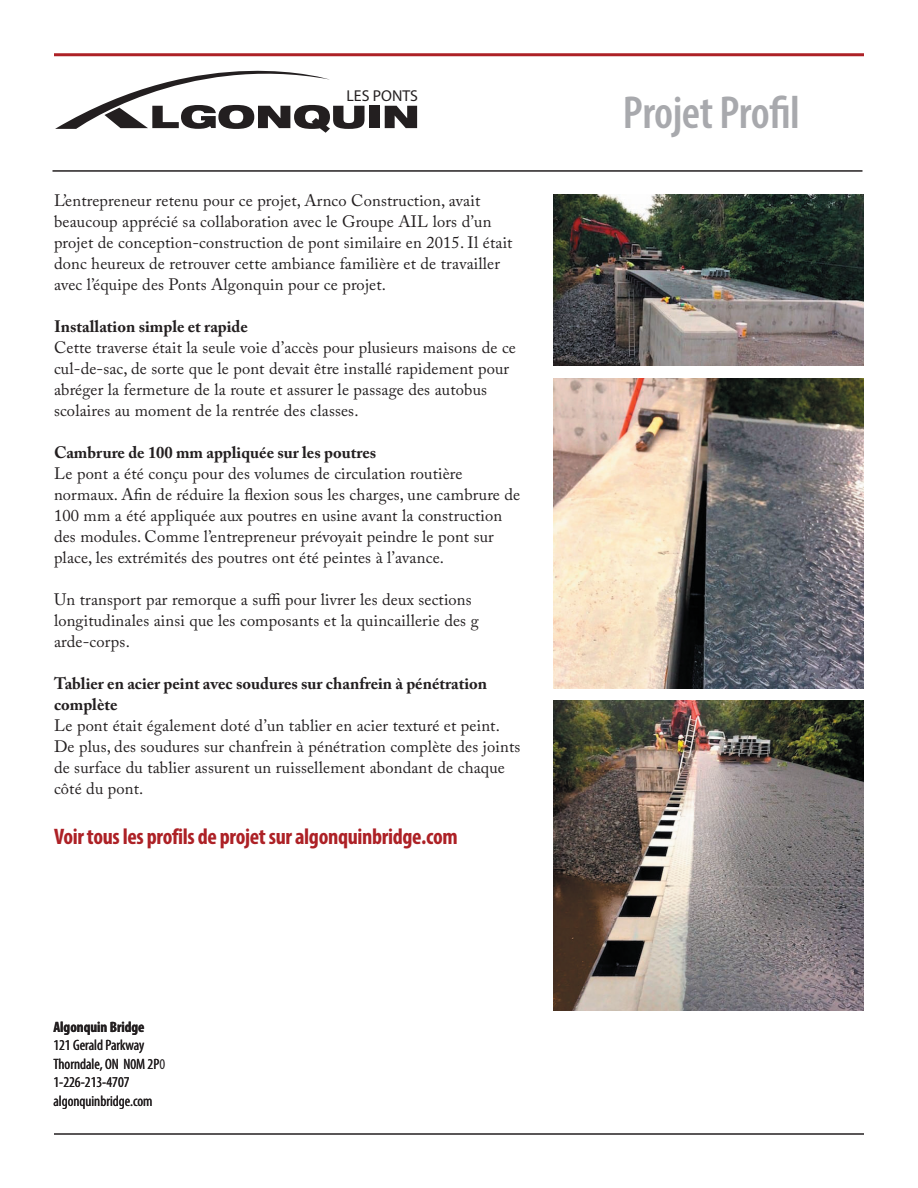
<style>
.page{position:relative;width:918px;height:1188px;background:#fff}
.page>*{position:absolute;margin:0;border:0;box-sizing:border-box;transform-origin:0 0}
.Profile{font:600 condensed 46.5px "Myriad Pro";letter-spacing:-.01em;color:#a8a9ad}
.Header_Red_2{font:700 condensed 22.5px "Myriad Pro";letter-spacing:-.015em;color:#ad2126}
.copy{font:16.5px/21px "Adobe Caslon Pro";letter-spacing:.01em;color:#231f20}
.Sub_2{font:700 16.5px/21px "Adobe Caslon Pro";color:#231f20}
.t1{font:15.75px "Myriad Pro";color:#231f20}
.t2{font:condensed 15px/18.6px "Myriad Pro";color:#231f20}
.s1{font-weight:700}
</style>
<div class="page">
<hr style="left:54px;top:1133px;width:810px;height:2px;background:#231f20">
<hr style="left:52px;top:170px;width:810px;height:2px;background:#231f20">
<hr style="left:54px;top:53px;width:810px;height:3px;background:#ad2126">
<div style="left:369px;top:106px;width:11px;height:22px;background:#231f20"></div>
<svg style="left:385px;top:106px;width:32px;height:22px"></svg>
<svg style="left:55px;top:53px;width:310px;height:80px"></svg>
<img style="left:554px;top:194px;width:310px;height:171px">
<img style="left:554px;top:378px;width:310px;height:310px">
<img style="left:554px;top:700px;width:310px;height:311px">
<p class="t1" style="left:347px;top:86px;width:73px">LES PONTS</p>
<p class="copy" style="left:54px;top:189px;width:460px">L’entrepreneur retenu pour ce projet, Arnco Construction, avait beaucoup apprécié sa collaboration avec le Groupe AIL lors d’un projet de conception-construction de pont similaire en 2015. Il était donc heureux de retrouver cette ambiance familière et de travailler avec l’équipe des Ponts Algonquin pour ce projet.</p>
<p class="Sub_2" style="left:54px;top:315px;width:195px">Installation simple et rapide</p>
<p class="copy" style="left:54px;top:336px;width:464px">Cette traverse était la seule voie d’accès pour plusieurs maisons de ce cul-de-sac, de sorte que le pont devait être installé rapidement pour abréger la fermeture de la route et assurer le passage des autobus scolaires au moment de la rentrée des classes.</p>
<p class="Sub_2" style="left:54px;top:441px;width:324px">Cambrure de 100 mm appliquée sur les poutres</p>
<p class="copy" style="left:54px;top:462px;width:468px">Le pont a été conçu pour des volumes de circulation routière normaux. Afin de réduire la flexion sous les charges, une cambrure de 100 mm a été appliquée aux poutres en usine avant la construction des modules. Comme l’entrepreneur prévoyait peindre le pont sur place, les extrémités des poutres ont été peintes à l’avance.</p>
<p class="copy" style="left:54px;top:588px;width:426px">Un transport par remorque a suffi pour livrer les deux sections longitudinales ainsi que les composants et la quincaillerie des g arde-corps.</p>
<p class="Sub_2" style="left:54px;top:672px;width:435px">Tablier en acier peint avec soudures sur chanfrein à pénétration complète</p>
<p class="copy" style="left:54px;top:714px;width:468px">Le pont était également doté d’un tablier en acier texturé et peint.<br>De plus, des soudures sur chanfrein à pénétration complète des joints de surface du tablier assurent un ruissellement abondant de chaque côté du pont.</p>
<p class="Header_Red_2" style="left:54px;top:822px;width:405px">Voir tous les profils de projet sur algonquinbridge.com</p>
<p class="t2" style="left:53px;top:1017px;width:93px"><span class="s1">Algonquin Bridge<br></span>121 Gerald Parkway</p>
<p class="t2" style="left:53px;top:1073px;width:78px">1-226-213-4707</p>
<p class="t2" style="left:53px;top:1092px;width:101px">algonquinbridge.com</p>
<p class="t2" style="left:53px;top:1054px;width:113px">Thorndale, ON N0M 2P0</p>
<p class="Profile" style="left:623px;top:84px;width:178px">Projet Profil</p>
</div>
